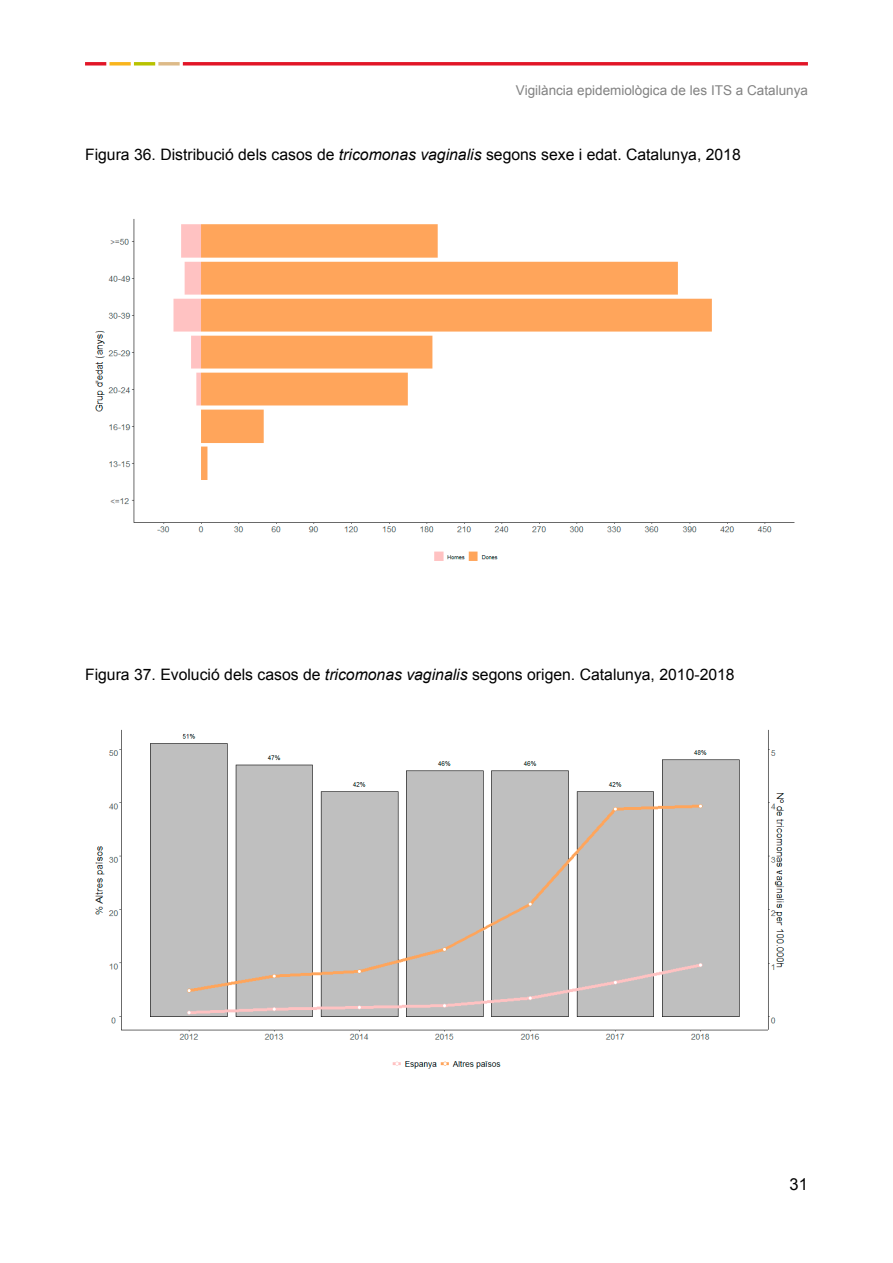
<style>
.page{position:relative;width:893px;height:1263px;background:#fff}
.page>*{position:absolute;margin:0;border:0;box-sizing:border-box;transform-origin:0 0}
.t1{font:16.5px "Arial";color:#000}
.t2{font:15.75px "Arial";color:#000}
.t3{font:13.5px "Arial";color:#828282}
.s1{font-style:italic}
</style>
<div class="page">
<svg style="left:85px;top:62px;width:21px;height:4px"></svg>
<svg style="left:183px;top:62px;width:625px;height:4px;background:#e53444"></svg>
<svg style="left:109px;top:62px;width:22px;height:4px"></svg>
<svg style="left:134px;top:62px;width:21px;height:4px"></svg>
<svg style="left:158px;top:62px;width:22px;height:4px"></svg>
<img style="left:96px;top:219px;width:699px;height:342px">
<img style="left:96px;top:729px;width:689px;height:340px">
<p class="t3" style="left:516px;top:81px;width:294px">Vigilància epidemiològica de les ITS a Catalunya</p>
<p class="t2" style="left:85px;top:144px;width:657px">Figura 36. Distribució dels casos de <span class="s1">tricomonas vaginalis</span> segons sexe i edat. Catalunya, 2018</p>
<p class="t2" style="left:85px;top:664px;width:651px">Figura 37. Evolució dels casos de <span class="s1">tricomonas vaginalis</span> segons origen. Catalunya, 2010-2018</p>
<p class="t1" style="left:790px;top:1173px;width:20px">31</p>
</div>
